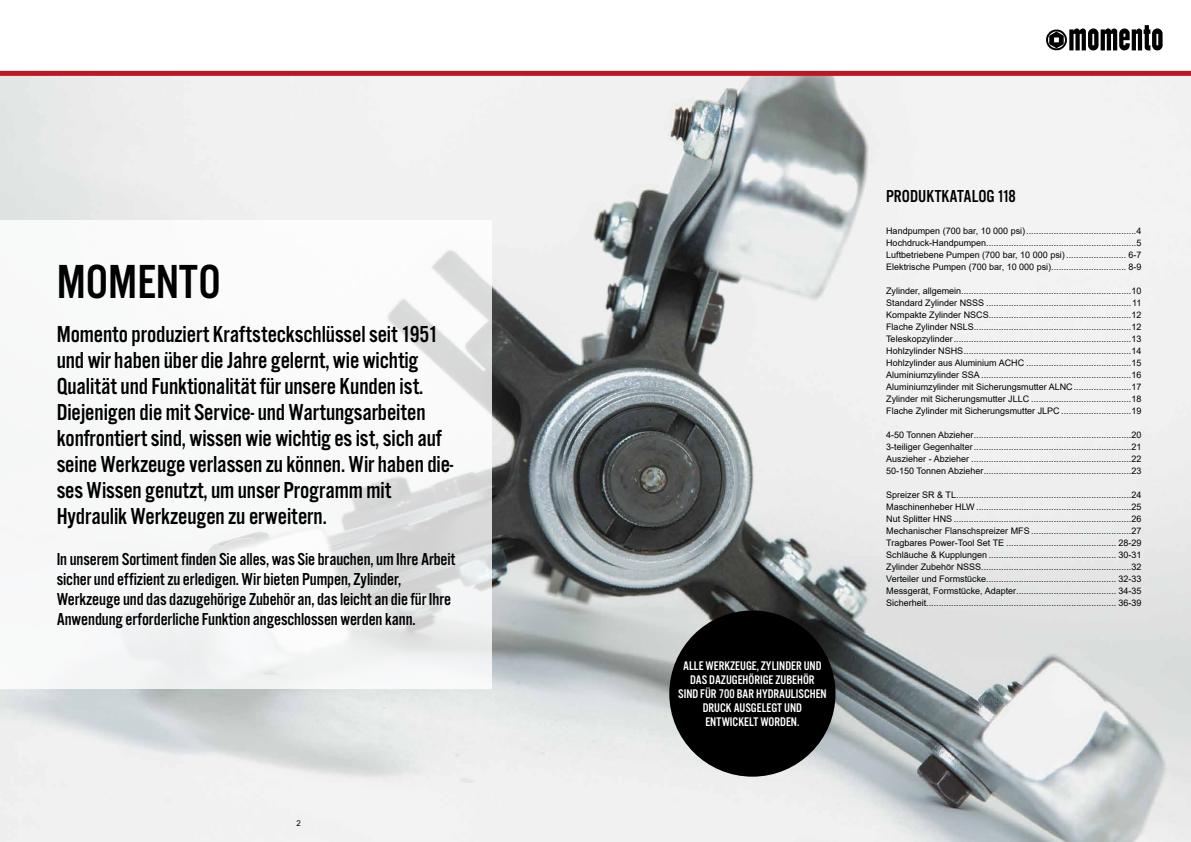
<style>
.page{position:relative;width:1191px;height:842px;background:#fff}
.page>*{position:absolute;margin:0;border:0;box-sizing:border-box;transform-origin:0 0}
.t1{font:49.6px "Alternate Got No 3 D";color:#000}
.t2{font:24px/26px "Alternate Got No 3 D";letter-spacing:-.005em;color:#000}
.t3{font:18px/20px "Alternate Got No 3 D";letter-spacing:-.005em;color:#000}
.t4{font:13px/14px "Alternate Got No 3 D";color:#fff;text-align:center}
.t5{font:9px/12px "Arial";color:#000;text-align:justify}
.t6{font:8px "Arial";color:#000}
</style>
<div class="page">
<img style="left:0;top:76px;width:1191px;height:766px">
<div style="left:0;top:71px;width:1191px;height:5px;background:#be1622"></div>
<svg style="left:1046px;top:25px;width:116px;height:25px"></svg>
<svg style="left:0;top:220px;width:491px;height:469px"></svg>
<div style="left:669px;top:610px;width:166px;height:167px;background:#000;border-radius:50%"></div>
<h1 class="t1" style="left:57px;top:256px;width:166px">MOMENTO</h1>
<p class="t2" style="left:57px;top:321px;width:398px">Momento produziert Kraftsteckschlüssel seit 1951 und wir haben über die Jahre gelernt, wie wichtig Qualität und Funktionalität für unsere Kunden ist.<br>Diejenigen die mit Service- und Wartungsarbeiten konfrontiert sind, wissen wie wichtig es ist, sich auf seine Werkzeuge verlassen zu können. Wir haben die&shy;ses Wissen genutzt, um unser Programm mit Hydraulik Werkzeugen zu erweitern.</p>
<p class="t3" style="left:57px;top:548px;width:400px">In unserem Sortiment finden Sie alles, was Sie brauchen, um Ihre Arbeit sicher und effizient zu erledigen. Wir bieten Pumpen, Zylinder, Werkzeuge und das dazugehörige Zubehör an, das leicht an die für Ihre Anwendung erforderliche Funktion angeschlossen werden kann.</p>
<p class="t6" style="left:297px;top:817px;width:6px">2</p>
<h3 class="t4" style="left:678px;top:658px;width:150px">ALLE WERKZEUGE, ZYLINDER UND<br>DAS DAZUGEHÖRIGE ZUBEHÖR<br>SIND FÜR 700 BAR HYDRAULISCHEN<br>DRUCK AUSGELEGT UND<br>ENTWICKELT WORDEN.</h3>
<h3 class="t3" style="left:886px;top:186px;width:131px">PRODUKTKATALOG 118</h3>
<p class="t5" style="left:886px;top:225px;width:257px">Handpumpen (700 bar, 10 000 psi)............................................4<br>Hochdruck-Handpumpen............................................................5<br>Luftbetriebene Pumpen (700 bar, 10 000 psi) ........................ 6-7<br>Elektrische Pumpen (700 bar, 10 000 psi).............................. 8-9</p>
<p class="t5" style="left:886px;top:285px;width:257px">Zylinder, allgemein....................................................................10<br>Standard Zylinder NSSS ..........................................................11<br>Kompakte Zylinder NSCS.........................................................12<br>Flache Zylinder NSLS...............................................................12<br>Teleskopzylinder.......................................................................13<br>Hohlzylinder NSHS...................................................................14<br>Hohlzylinder aus Aluminium ACHC ..........................................15<br>Aluminiumzylinder SSA ............................................................16<br>Aluminiumzylinder mit Sicherungsmutter ALNC.......................17<br>Zylinder mit Sicherungsmutter JLLC ........................................18<br>Flache Zylinder mit Sicherungsmutter JLPC ............................19</p>
<p class="t5" style="left:886px;top:429px;width:257px">4-50 Tonnen Abzieher...............................................................20<br>3-teiliger Gegenhalter...............................................................21<br>Auszieher - Abzieher ................................................................22<br>50-150 Tonnen Abzieher...........................................................23</p>
<p class="t5" style="left:886px;top:489px;width:257px">Spreizer SR &amp; TL......................................................................24<br>Maschinenheber HLW ..............................................................25<br>Nut Splitter HNS .......................................................................26<br>Mechanischer Flanschspreizer MFS ........................................27<br>Tragbares Power-Tool Set TE ............................................ 28-29<br>Schläuche &amp; Kupplungen ................................................... 30-31<br>Zylinder Zubehör NSSS............................................................32<br>Verteiler und Formstücke.................................................... 32-33<br>Messgerät, Formstücke, Adapter........................................ 34-35<br>Sicherheit............................................................................ 36-39</p>
</div>
